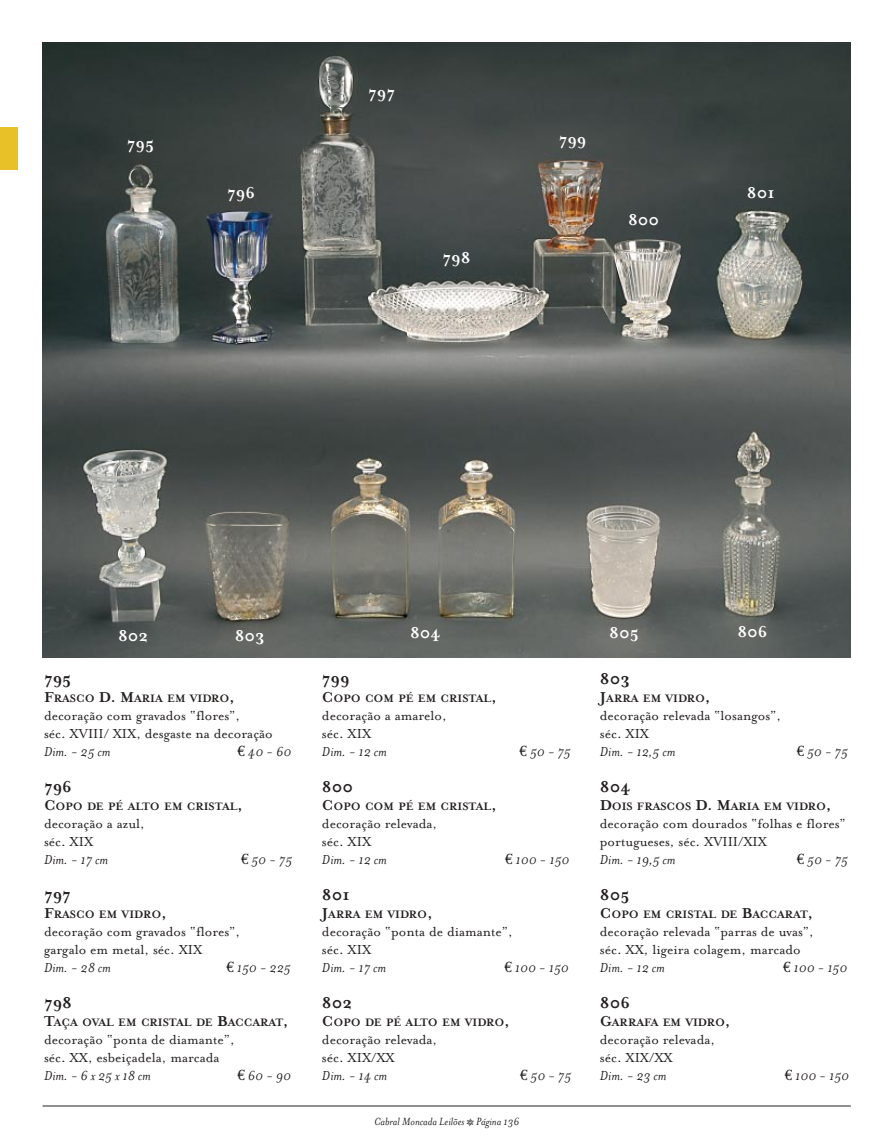
<style>
.page{position:relative;width:893px;height:1148px;background:#fff}
.page>*{position:absolute;margin:0;border:0;box-sizing:border-box;transform-origin:0 0}
.t1{font:700 18px "Mrs Eaves";color:#231f1f}
.t2{font:700 18px "Mrs Eaves";color:#fff}
.t3{font:15px/18px "Mrs Eaves Roman";color:#231f1f}
.t4{font:italic 15px "Mrs Eaves";color:#231f1f}
.t5{font:700 12.3px "Mrs Eaves";color:#231f1f}
.t6{font:italic 12px "Mrs Eaves";color:#231f1f}
.s1{font-size:16.5px}
.s2{font-family:"Euro Serif";font-style:normal}
.s3{font-family:"Mrs Eaves Fractions";font-style:normal}
</style>
<div class="page">
<img style="left:43px;top:43px;width:807px;height:614px">
<hr style="left:43px;top:1105px;width:807px;height:1px;background:#231f1f">
<div style="left:0;top:128px;width:17px;height:42px;background:#e8c128"></div>
<p class="t2" style="left:127px;top:132px;width:29px">795</p>
<p class="t2" style="left:227px;top:182px;width:29px">796</p>
<p class="t2" style="left:368px;top:81px;width:28px">797</p>
<p class="t2" style="left:442px;top:246px;width:30px">798</p>
<p class="t2" style="left:558px;top:128px;width:29px">799</p>
<p class="t2" style="left:628px;top:209px;width:33px">800</p>
<p class="t2" style="left:747px;top:181px;width:29px">801</p>
<p class="t2" style="left:118px;top:623px;width:32px">802</p>
<p class="t2" style="left:235px;top:624px;width:31px">803</p>
<p class="t2" style="left:410px;top:621px;width:32px">804</p>
<p class="t2" style="left:609px;top:621px;width:31px">805</p>
<p class="t2" style="left:737px;top:620px;width:32px">806</p>
<p class="t1" style="left:44px;top:667px;width:29px">795</p>
<p class="t5" style="left:44px;top:691px;width:192px"><span class="s1">F</span>RASCO <span class="s1">D. M</span>ARIA EM VIDRO<span class="s1">,</span></p>
<p class="t3" style="left:44px;top:706px;width:230px">decoração com gravados “flores”,<br>séc. XVIII/ XIX, desgaste na decoração</p>
<p class="t4" style="left:44px;top:742px;width:68px">Dim. - 25 cm</p>
<p class="t4" style="left:237px;top:742px;width:55px"><span class="s2">€</span> 40 - 60</p>
<p class="t1" style="left:44px;top:775px;width:29px">796</p>
<p class="t5" style="left:44px;top:799px;width:200px"><span class="s1">C</span>OPO DE PÉ ALTO EM CRISTAL<span class="s1">,</span></p>
<p class="t3" style="left:44px;top:814px;width:102px">decoração a azul, séc. XIX</p>
<p class="t4" style="left:44px;top:850px;width:66px">Dim. - 17 cm</p>
<p class="t4" style="left:241px;top:850px;width:53px"><span class="s2">€</span> 50 - 75</p>
<p class="t1" style="left:44px;top:883px;width:28px">797</p>
<p class="t5" style="left:44px;top:907px;width:124px"><span class="s1">F</span>RASCO EM VIDRO<span class="s1">,</span></p>
<p class="t3" style="left:44px;top:922px;width:198px">decoração com gravados “flores”, gargalo em metal, séc. XIX</p>
<p class="t4" style="left:44px;top:958px;width:68px">Dim. - 28 cm</p>
<p class="t4" style="left:226px;top:958px;width:66px"><span class="s2">€</span> 150 - 225</p>
<p class="t1" style="left:44px;top:991px;width:30px">798</p>
<p class="t5" style="left:44px;top:1015px;width:245px"><span class="s1">T</span>AÇA OVAL EM CRISTAL DE <span class="s1">B</span>ACCARAT<span class="s1">,</span></p>
<p class="t3" style="left:44px;top:1030px;width:192px">decoração “ponta de diamante”, séc. XX, esbeiçadela, marcada</p>
<p class="t4" style="left:44px;top:1066px;width:108px">Dim. - 6 x 25 x 18 cm</p>
<p class="t4" style="left:237px;top:1066px;width:55px"><span class="s2">€</span> 60 - 90</p>
<p class="t1" style="left:322px;top:667px;width:29px">799</p>
<p class="t5" style="left:322px;top:691px;width:176px"><span class="s1">C</span>OPO COM PÉ EM CRISTAL<span class="s1">,</span></p>
<p class="t3" style="left:322px;top:706px;width:126px">decoração a amarelo, séc. XIX</p>
<p class="t4" style="left:322px;top:742px;width:66px">Dim. - 12 cm</p>
<p class="t4" style="left:519px;top:742px;width:53px"><span class="s2">€</span> 50 - 75</p>
<p class="t1" style="left:322px;top:775px;width:33px">800</p>
<p class="t5" style="left:322px;top:799px;width:176px"><span class="s1">C</span>OPO COM PÉ EM CRISTAL<span class="s1">,</span></p>
<p class="t3" style="left:322px;top:814px;width:117px">decoração relevada, séc. XIX</p>
<p class="t4" style="left:322px;top:850px;width:66px">Dim. - 12 cm</p>
<p class="t4" style="left:505px;top:850px;width:66px"><span class="s2">€</span> 100 - 150</p>
<p class="t1" style="left:322px;top:883px;width:29px">801</p>
<p class="t5" style="left:322px;top:907px;width:112px"><span class="s1">J</span>ARRA EM VIDRO<span class="s1">,</span></p>
<p class="t3" style="left:322px;top:922px;width:192px">decoração “ponta de diamante”, séc. XIX</p>
<p class="t4" style="left:322px;top:958px;width:66px">Dim. - 17 cm</p>
<p class="t4" style="left:504px;top:958px;width:66px"><span class="s2">€</span> 100 - 150</p>
<p class="t1" style="left:322px;top:991px;width:32px">802</p>
<p class="t5" style="left:322px;top:1015px;width:189px"><span class="s1">C</span>OPO DE PÉ ALTO EM VIDRO<span class="s1">,</span></p>
<p class="t3" style="left:322px;top:1030px;width:117px">decoração relevada, séc. XIX/XX</p>
<p class="t4" style="left:322px;top:1066px;width:67px">Dim. - 14 cm</p>
<p class="t4" style="left:520px;top:1066px;width:53px"><span class="s2">€</span> 50 - 75</p>
<p class="t6" style="left:374px;top:1113px;width:147px">Cabral Moncada Leilões <span class="s3">Q</span> Página 136</p>
<p class="t1" style="left:600px;top:667px;width:31px">803</p>
<p class="t5" style="left:600px;top:691px;width:112px"><span class="s1">J</span>ARRA EM VIDRO<span class="s1">,</span></p>
<p class="t3" style="left:600px;top:706px;width:183px">decoração relevada “losangos”, séc. XIX</p>
<p class="t4" style="left:600px;top:742px;width:77px">Dim. - 12,5 cm</p>
<p class="t4" style="left:796px;top:742px;width:53px"><span class="s2">€</span> 50 - 75</p>
<p class="t1" style="left:600px;top:775px;width:32px">804</p>
<p class="t5" style="left:600px;top:799px;width:233px"><span class="s1">D</span>OIS FRASCOS <span class="s1">D. M</span>ARIA EM VIDRO<span class="s1">,</span></p>
<p class="t3" style="left:600px;top:814px;width:247px">decoração com dourados “folhas e flores” portugueses, séc. XVIII/XIX</p>
<p class="t4" style="left:600px;top:850px;width:77px">Dim. - 19,5 cm</p>
<p class="t4" style="left:796px;top:850px;width:53px"><span class="s2">€</span> 50 - 75</p>
<p class="t1" style="left:600px;top:883px;width:31px">805</p>
<p class="t5" style="left:600px;top:907px;width:214px"><span class="s1">C</span>OPO EM CRISTAL DE <span class="s1">B</span>ACCARAT<span class="s1">,</span></p>
<p class="t3" style="left:600px;top:922px;width:215px">decoração relevada “parras de uvas”, séc. XX, ligeira colagem, marcado</p>
<p class="t4" style="left:600px;top:958px;width:66px">Dim. - 12 cm</p>
<p class="t4" style="left:783px;top:958px;width:66px"><span class="s2">€</span> 100 - 150</p>
<p class="t1" style="left:600px;top:991px;width:32px">806</p>
<p class="t5" style="left:600px;top:1015px;width:132px"><span class="s1">G</span>ARRAFA EM VIDRO<span class="s1">,</span></p>
<p class="t3" style="left:600px;top:1030px;width:117px">decoração relevada, séc. XIX/XX</p>
<p class="t4" style="left:600px;top:1066px;width:68px">Dim. - 23 cm</p>
<p class="t4" style="left:784px;top:1066px;width:66px"><span class="s2">€</span> 100 - 150</p>
</div>
